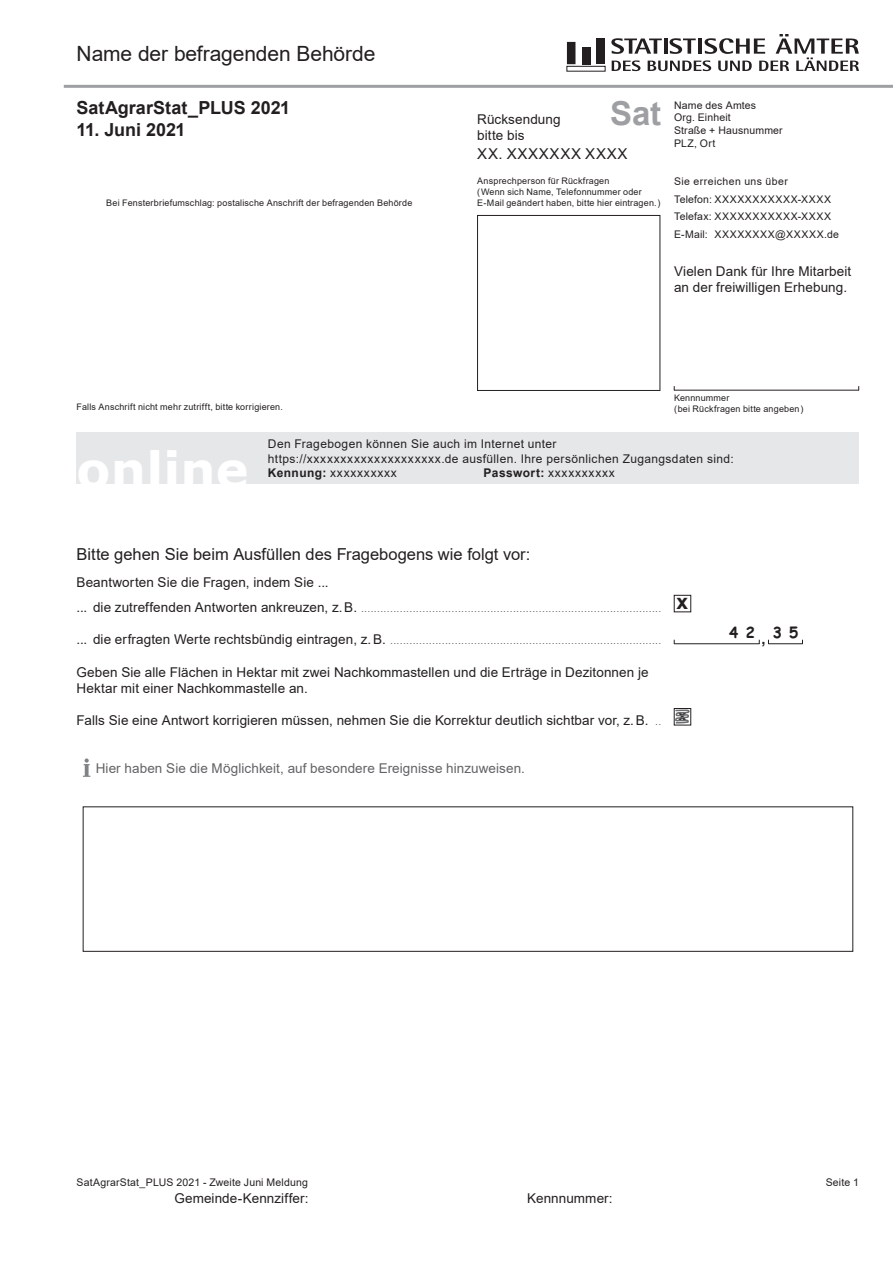
<style>
.page{position:relative;width:893px;height:1263px;background:#fff}
.page>*{position:absolute;margin:0;border:0;box-sizing:border-box;transform-origin:0 0}
.t1{font:700 49.5px "Verdana";letter-spacing:.005em;color:#fff}
.t2{font:700 33px "Arial";color:#9d9fa2}
.t3{font:21px "Arial";letter-spacing:-.005em;color:#231f20}
.t4{font:700 18px "Arial";letter-spacing:-.005em;color:#231f20}
.t5{font:16.5px "Arial";color:#231f20}
.t6{font:15px "Arial";letter-spacing:.05em;color:#231f20}
.t7{font:700 15px "Comic Sans MS";color:#231f20}
.t8{font:700 15px "Arial";color:#231f20}
.t9{font:13.5px/16.2px "Arial";letter-spacing:.005em;color:#231f20}
.t10{font:13.5px "Arial";letter-spacing:.005em;color:#636366}
.t11{font:12px/14.4px "Arial";letter-spacing:.035em;color:#231f20}
.t12{font:12px "Arial";letter-spacing:.06em;color:#231f20}
.t13{font:10.5px "Arial";color:#6c6d70}
.t14{font:10.5px/12.6px "Arial";letter-spacing:.02em;color:#231f20}
.t15{font:10.5px/17.4px "Arial";letter-spacing:.06em;color:#231f20}
.t16{font:9px/10.8px "Arial";letter-spacing:.02em;color:#231f20}
.s1{font-weight:700}
.s2{font-size:13.5px;color:#231f20}
.s3{font-size:10.5px;color:#6c6d70}
</style>
<div class="page">
<hr style="left:674px;top:390px;width:185px;height:1px;background:#231f20">
<div style="left:477px;top:215px;width:183px;height:176px;border:1px solid #231f20"></div>
<div style="left:77px;top:433px;width:782px;height:51px;background:#e6e7e9"></div>
<div style="left:566px;top:66px;width:39px;height:5px;border:1px solid #231f20"></div>
<div style="left:597px;top:39px;width:8px;height:25px;background:#231f20"></div>
<div style="left:567px;top:42px;width:8px;height:22px;background:#231f20"></div>
<div style="left:582px;top:47px;width:8px;height:17px;background:#231f20"></div>
<svg style="left:611px;top:34px;width:248px;height:37px"></svg>
<div style="left:674px;top:595px;width:17px;height:17px;border:1px solid #231f20"></div>
<hr style="left:674px;top:643px;width:85px;height:1px;background:#231f20">
<hr style="left:768px;top:643px;width:35px;height:1px;background:#231f20">
<div style="left:674px;top:708px;width:17px;height:17px;border:1px solid #231f20"></div>
<svg style="left:674px;top:709px;width:17px;height:15px"></svg>
<svg style="left:83px;top:758px;width:7px;height:19px"></svg>
<hr style="left:64px;top:85px;width:829px;height:3px;background:#9d9fa2">
<h3 class="t3" style="left:77px;top:39px;width:300px">Name der befragenden Behörde</h3>
<h3 class="t4" style="left:77px;top:95px;width:215px">SatAgrarStat_PLUS 2021</h3>
<h3 class="t4" style="left:77px;top:117px;width:111px">11. Juni 2021</h3>
<p class="t16" style="left:106px;top:197px;width:308px">Bei Fensterbriefumschlag: postalische Anschrift der befragenden Behörde</p>
<p class="t16" style="left:77px;top:401px;width:208px">Falls Anschrift nicht mehr zutrifft, bitte korrigieren.</p>
<p class="t9" style="left:477px;top:111px;width:85px">Rücksendung bitte bis</p>
<h2 class="t2" style="left:610px;top:90px;width:53px">Sat</h2>
<p class="t6" style="left:477px;top:143px;width:152px">XX. XXXXXXX XXXX</p>
<p class="t16" style="left:477px;top:176px;width:185px">Ansprechperson für Rückfragen<br>( Wenn sich Name, Telefonnummer oder<br>E-Mail geändert haben, bitte hier eintragen. )</p>
<p class="t14" style="left:674px;top:99px;width:110px">Name des Amtes<br>Org. Einheit<br>Straße + Hausnummer<br>PLZ, Ort</p>
<p class="t15" style="left:674px;top:173px;width:166px">Sie erreichen uns über<br>Telefon: XXXXXXXXXXX-XXXX<br>Telefax: XXXXXXXXXXX-XXXX<br>E-Mail: XXXXXXXX@XXXXX.de</p>
<p class="t9" style="left:674px;top:263px;width:179px">Vielen Dank für Ihre Mitarbeit an der freiwilligen Erhebung.</p>
<p class="t16" style="left:674px;top:393px;width:131px">Kennnummer<br>( bei Rückfragen bitte angeben )</p>
<h1 class="t1" style="left:77px;top:435px;width:174px">online</h1>
<p class="t11" style="left:268px;top:437px;width:467px">Den Fragebogen können Sie auch im Internet unter https://xxxxxxxxxxxxxxxxxxxx.de ausfüllen. Ihre persönlichen Zugangsdaten sind:<br><span class="s1">Kennung:</span> xxxxxxxxxx</p>
<p class="t12" style="left:484px;top:465px;width:133px"><span class="s1">Passwort:</span> xxxxxxxxxx</p>
<p class="t5" style="left:77px;top:543px;width:455px">Bitte gehen Sie beim Ausfüllen des Fragebogens wie folgt vor:</p>
<p class="t9" style="left:77px;top:574px;width:254px">Beantworten Sie die Fragen, indem Sie ...</p>
<p class="t13" style="left:77px;top:601px;width:613px"><span class="s2">... die zutreffenden Antworten ankreuzen, z.B.</span> ............................................................................................. <sup>x</sup></p>
<p class="t13" style="left:77px;top:633px;width:586px"><span class="s2">... die erfragten Werte rechtsbündig eintragen, z.B.</span> ....................................................................................</p>
<p class="t9" style="left:77px;top:664px;width:574px">Geben Sie alle Flächen in Hektar mit zwei Nachkommastellen und die Erträge in Dezitonnen je<br>Hektar mit einer Nachkommastelle an.</p>
<p class="t9" style="left:77px;top:712px;width:612px">Falls Sie eine Antwort korrigieren müssen, nehmen Sie die Korrektur deutlich sichtbar vor, z.B. <span class="s3">..</span> <sup>x</sup></p>
<p class="t10" style="left:96px;top:759px;width:431px">Hier haben Sie die Möglichkeit, auf besondere Ereignisse hinzuweisen.</p>
<p class="t7" style="left:729px;top:622px;width:71px">42 35</p>
<p class="t8" style="left:762px;top:628px;width:6px">,</p>
<p class="t14" style="left:77px;top:1175px;width:233px">SatAgrarStat_PLUS 2021 - Zweite Juni Meldung</p>
<p class="t14" style="left:826px;top:1175px;width:35px">Seite 1</p>
<p class="t9" style="left:174px;top:1190px;width:136px">Gemeinde-Kennziffer:</p>
<p class="t9" style="left:527px;top:1190px;width:87px">Kennnummer:</p>
</div>
